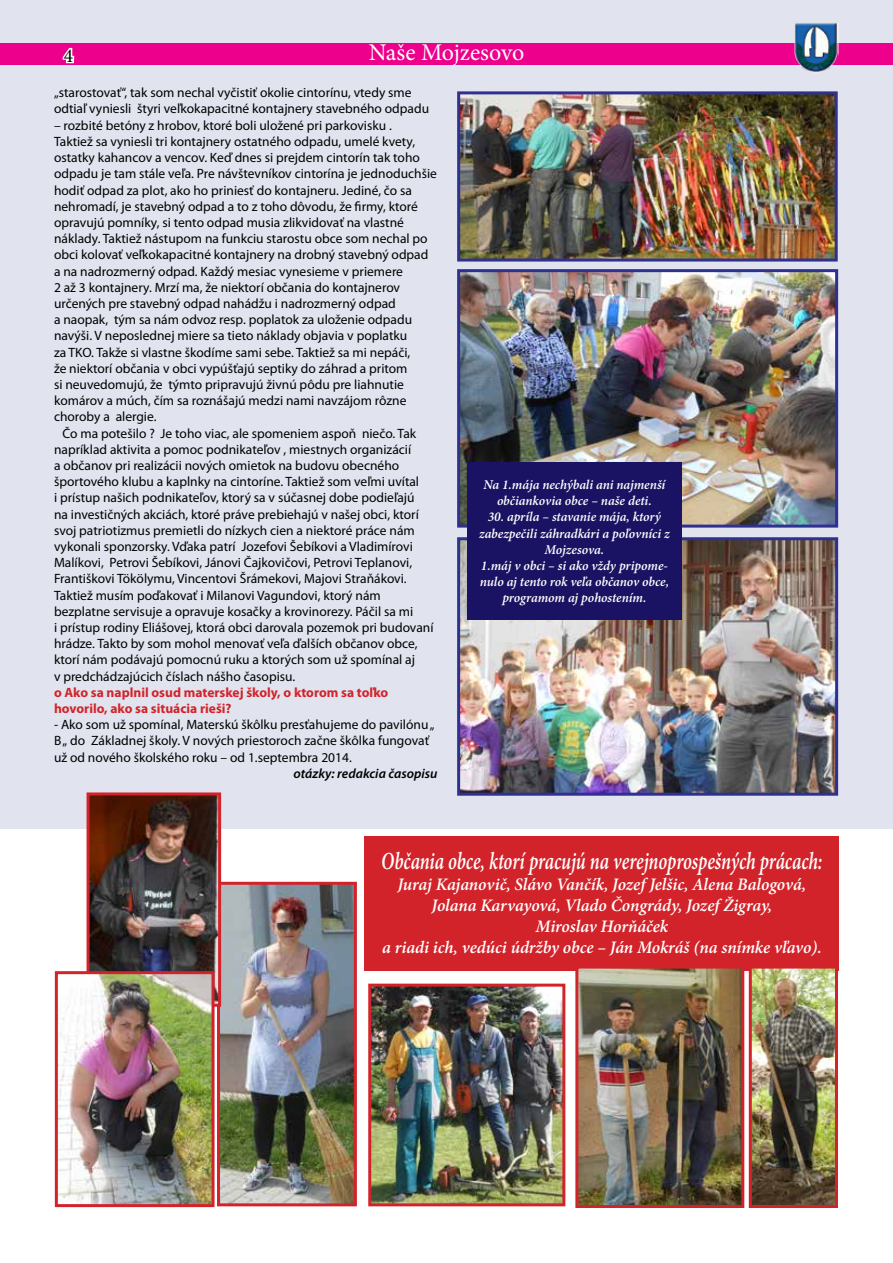
<style>
.page{position:relative;width:893px;height:1263px;background:#fff}
.page>*{position:absolute;margin:0;border:0;box-sizing:border-box;transform-origin:0 0}
.t1{font:italic 600 24.6px "Minion Pro";letter-spacing:-.005em;color:#fff;scale:.75 1}
.t2{font:24px "Minion Pro";letter-spacing:-.005em;color:#fff}
.t3{font:19.5px "Minion Pro";color:#000}
.t4{font:italic 600 17.55px/21.1px "Minion Pro";letter-spacing:-.005em;color:#fff;text-align:center}
.t5{font:13.5px/16.2px "Myriad Pro";color:#000}
.t6{font:italic 600 13.5px/16.2px "Minion Pro";letter-spacing:-.005em;color:#fff;text-align:center}
.t7{font:700 13.5px/16.2px "Myriad Pro";color:#d2232a}
.t8{font:italic 600 13.5px "Myriad Pro";color:#000}
</style>
<div class="page">
<div style="left:0;top:0;width:893px;height:829px;background:#e1e4ef"></div>
<div style="left:0;top:43px;width:893px;height:22px;background:#ec008c"></div>
<svg style="left:62px;top:47px;width:13px;height:17px"></svg>
<img style="left:794px;top:23px;width:45px;height:49px">
<img style="left:221px;top:886px;width:132px;height:316px">
<div style="left:217px;top:882px;width:140px;height:324px;border:3px solid #d2232a"></div>
<img style="left:91px;top:796px;width:126px;height:207px">
<div style="left:87px;top:792px;width:134px;height:215px;border:3px solid #d2232a"></div>
<img style="left:372px;top:988px;width:189px;height:214px">
<div style="left:368px;top:984px;width:197px;height:222px;border:3px solid #d2232a"></div>
<img style="left:461px;top:541px;width:373px;height:251px">
<div style="left:457px;top:537px;width:381px;height:259px;border:3px solid #2e3092"></div>
<img style="left:461px;top:95px;width:373px;height:163px">
<div style="left:457px;top:91px;width:381px;height:171px;border:3px solid #2e3092"></div>
<img style="left:461px;top:273px;width:373px;height:251px">
<div style="left:457px;top:269px;width:381px;height:259px;border:3px solid #2e3092"></div>
<div style="left:467px;top:462px;width:214px;height:158px;background:#1a1262"></div>
<div style="left:365px;top:836px;width:474px;height:135px;background:#d2232a"></div>
<img style="left:579px;top:969px;width:161px;height:235px">
<div style="left:575px;top:965px;width:169px;height:243px;border:3px solid #d2232a"></div>
<img style="left:753px;top:969px;width:81px;height:235px">
<div style="left:749px;top:965px;width:89px;height:243px;border:3px solid #d2232a"></div>
<img style="left:59px;top:975px;width:152px;height:228px">
<div style="left:55px;top:971px;width:160px;height:236px;border:3px solid #d2232a"></div>
<h3 class="t3" style="left:64px;top:42px;width:11px">4</h3>
<h2 class="t2" style="left:369px;top:36px;width:157px">Naše Mojzesovo</h2>
<p class="t5" style="left:54px;top:84px;width:377px">„starostovať“, tak som nechal vyčistiť okolie cintorínu, vtedy sme odtiaľ vyniesli štyri veľkokapacitné kontajnery stavebného odpadu</p>
<p class="t5" style="left:54px;top:117px;width:339px">– rozbité betóny z hrobov, ktoré boli uložené pri parkovisku .</p>
<p class="t5" style="left:54px;top:133px;width:363px">Taktiež sa vyniesli tri kontajnery ostatného odpadu, umelé kvety,</p>
<p class="t5" style="left:54px;top:149px;width:367px">ostatky kahancov a vencov. Keď dnes si prejdem cintorín tak toho</p>
<p class="t5" style="left:54px;top:165px;width:384px">odpadu je tam stále veľa. Pre návštevníkov cintorína je jednoduchšie</p>
<p class="t5" style="left:54px;top:182px;width:360px">hodiť odpad za plot, ako ho priniesť do kontajneru. Jediné, čo sa</p>
<p class="t5" style="left:54px;top:198px;width:365px">nehromadí, je stavebný odpad a to z toho dôvodu, že firmy, ktoré</p>
<p class="t5" style="left:54px;top:214px;width:351px">opravujú pomníky, si tento odpad musia zlikvidovať na vlastné</p>
<p class="t5" style="left:54px;top:230px;width:375px">náklady. Taktiež nástupom na funkciu starostu obce som nechal po</p>
<p class="t5" style="left:54px;top:246px;width:376px">obci kolovať veľkokapacitné kontajnery na drobný stavebný odpad</p>
<p class="t5" style="left:54px;top:263px;width:351px">a na nadrozmerný odpad. Každý mesiac vynesieme v priemere</p>
<p class="t5" style="left:54px;top:279px;width:348px">2 až 3 kontajnery. Mrzí ma, že niektorí občania do kontajnerov</p>
<p class="t5" style="left:54px;top:295px;width:343px">určených pre stavebný odpad nahádžu i nadrozmerný odpad</p>
<p class="t5" style="left:54px;top:311px;width:360px">a naopak, tým sa nám odvoz resp. poplatok za uloženie odpadu</p>
<p class="t5" style="left:54px;top:327px;width:355px">navýši. V neposlednej miere sa tieto náklady objavia v poplatku</p>
<p class="t5" style="left:54px;top:344px;width:358px">za TKO. Takže si vlastne škodíme sami sebe. Taktiež sa mi nepáči,</p>
<p class="t5" style="left:54px;top:360px;width:355px">že niektorí občania v obci vypúšťajú septiky do záhrad a pritom</p>
<p class="t5" style="left:54px;top:376px;width:351px">si neuvedomujú, že týmto pripravujú živnú pôdu pre liahnutie</p>
<p class="t5" style="left:54px;top:392px;width:354px">komárov a múch, čím sa roznášajú medzi nami navzájom rôzne</p>
<p class="t5" style="left:54px;top:408px;width:104px">choroby a alergie.</p>
<p class="t5" style="left:63px;top:425px;width:355px">Čo ma potešilo ? Je toho viac, ale spomeniem aspoň niečo. Tak</p>
<p class="t5" style="left:54px;top:441px;width:359px">napríklad aktivita a pomoc podnikateľov , miestnych organizácií</p>
<p class="t5" style="left:54px;top:457px;width:347px">a občanov pri realizácii nových omietok na budovu obecného</p>
<p class="t5" style="left:54px;top:473px;width:367px">športového klubu a kaplnky na cintoríne. Taktiež som veľmi uvítal</p>
<p class="t5" style="left:54px;top:489px;width:362px">i prístup našich podnikateľov, ktorý sa v súčasnej dobe podieľajú</p>
<p class="t5" style="left:54px;top:506px;width:366px">na investičných akciách, ktoré práve prebiehajú v našej obci, ktorí</p>
<p class="t5" style="left:54px;top:522px;width:362px">svoj patriotizmus premietli do nízkych cien a niektoré práce nám</p>
<p class="t5" style="left:54px;top:538px;width:360px">vykonali sponzorsky. Vďaka patrí Jozefovi Šebíkovi a Vladimírovi</p>
<p class="t5" style="left:54px;top:554px;width:360px">Malíkovi, Petrovi Šebíkovi, Jánovi Čajkovičovi, Petrovi Teplanovi,</p>
<p class="t5" style="left:54px;top:570px;width:354px">Františkovi Tökölymu, Vincentovi Šrámekovi, Majovi Straňákovi.</p>
<p class="t5" style="left:54px;top:587px;width:328px">Taktiež musím poďakovať i Milanovi Vagundovi, ktorý nám</p>
<p class="t5" style="left:54px;top:603px;width:361px">bezplatne servisuje a opravuje kosačky a krovinorezy. Páčil sa mi</p>
<p class="t5" style="left:54px;top:619px;width:381px">i prístup rodiny Eliášovej, ktorá obci darovala pozemok pri budovaní</p>
<p class="t5" style="left:54px;top:635px;width:365px">hrádze. Takto by som mohol menovať veľa ďalších občanov obce,</p>
<p class="t5" style="left:54px;top:651px;width:363px">ktorí nám podávajú pomocnú ruku a ktorých som už spomínal aj</p>
<p class="t5" style="left:54px;top:668px;width:243px">v predchádzajúcich číslach nášho časopisu.</p>
<p class="t7" style="left:54px;top:684px;width:336px">o Ako sa naplnil osud materskej školy, o ktorom sa toľko hovorilo, ako sa situácia rieši?</p>
<p class="t5" style="left:54px;top:716px;width:382px">- Ako som už spomínal, Materskú škôlku presťahujeme do pavilónu „<br>B „ do Základnej školy. V nových priestoroch začne škôlka fungovať už od nového školského roku – od 1.septembra 2014.</p>
<p class="t8" style="left:293px;top:765px;width:146px">otázky: redakcia časopisu</p>
<p class="t6" style="left:483px;top:476px;width:183px">Na 1.mája nechýbali ani najmenší občiankovia obce – naše deti.</p>
<p class="t6" style="left:479px;top:509px;width:192px">30. apríla – stavanie mája, ktorý zabezpečili záhradkári a poľovníci z<br>Mojzesova.<br>1.máj v obci – si ako vždy pripome&shy;nulo aj tento rok veľa občanov obce, programom aj pohostením.</p>
<h1 class="t1" style="left:381px;top:843px;width:590px">Občania obce, ktorí pracujú na verejnoprospešných prácach:</h1>
<p class="t4" style="left:382px;top:873px;width:441px">Juraj Kajanovič, Slávo Vančík, Jozef Jelšic, Alena Balogová, Jolana Karvayová, Vlado Čongrády, Jozef Žigray,<br>Miroslav Horňáček<br>a riadi ich, vedúci údržby obce – Ján Mokráš (na snímke vľavo).</p>
</div>
